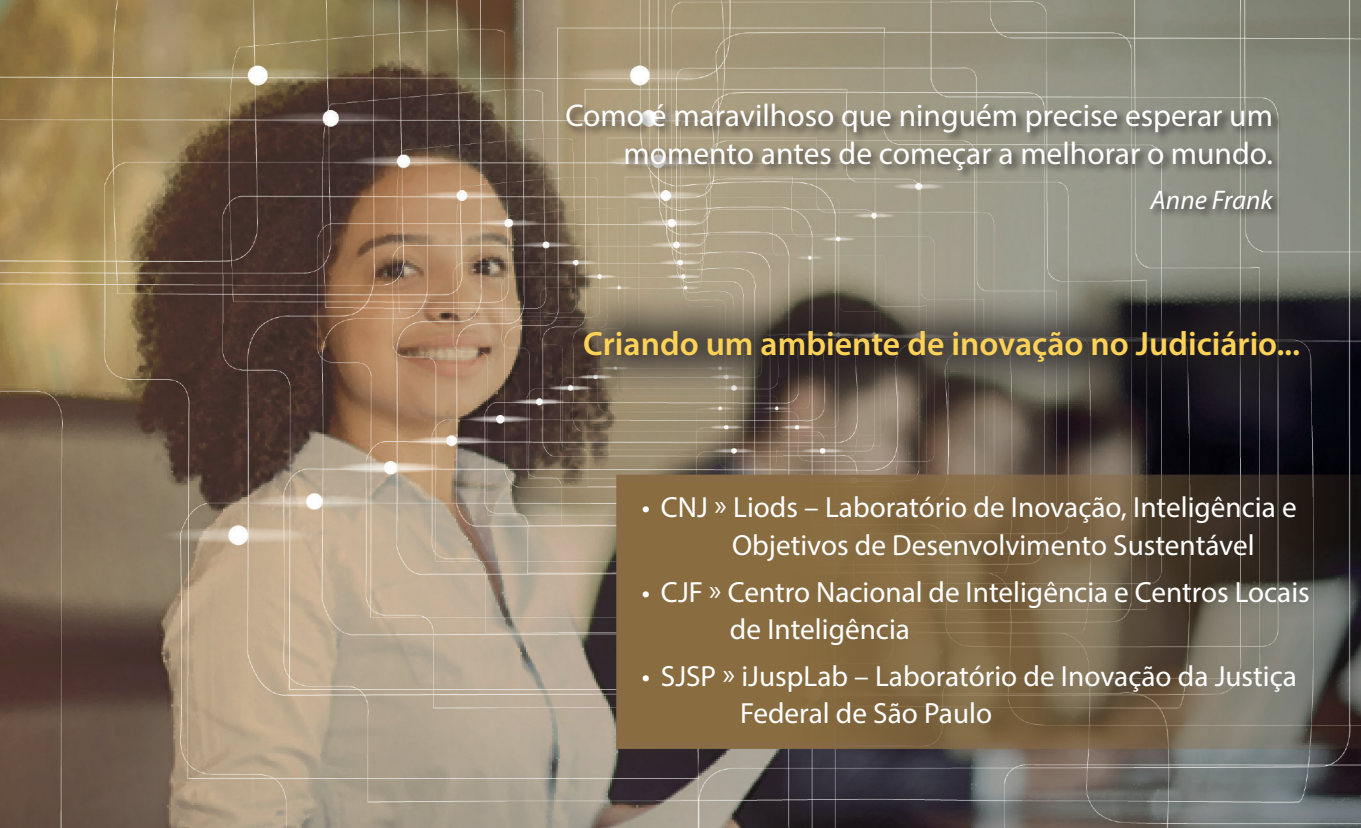
<style>
.page{position:relative;width:1361px;height:828px;background:#fff}
.page>*{position:absolute;margin:0;border:0;box-sizing:border-box;transform-origin:0 0}
.t1{font:600 33.75px "Myriad Pro";color:#fed256}
.t2{font:31.5px/37.8px "Myriad Pro";color:#fff;text-align:right}
.t3{font:29.25px "Myriad Pro";color:#fff}
.t4{font:italic 27px "Myriad Pro";color:#fff}
</style>
<div class="page">
<img style="left:0;top:0;width:1360px;height:828px">
<svg style="left:557px;top:285px;width:803px;height:123px;background:#524c45"></svg>
<div style="left:564px;top:102px;width:719px;height:118px;background:#231f20;opacity:.75"></div>
<svg style="left:616px;top:474px;width:744px;height:275px;background:#756143"></svg>
<p class="t2" style="left:565px;top:96px;width:709px">Como é maravilhoso que ninguém precise esperar um momento antes de começar a melhorar o mundo.</p>
<p class="t4" style="left:1150px;top:183px;width:124px">Anne Frank</p>
<p class="t1" style="left:583px;top:322px;width:718px">Criando um ambiente de inovação no Judiciário...</p>
<p class="t3" style="left:641px;top:489px;width:656px">• CNJ » Liods – Laboratório de Inovação, Inteligência e</p>
<p class="t3" style="left:732px;top:527px;width:524px">Objetivos de Desenvolvimento Sustentável</p>
<p class="t3" style="left:641px;top:574px;width:669px">• CJF » Centro Nacional de Inteligência e Centros Locais</p>
<p class="t3" style="left:730px;top:610px;width:181px">de Inteligência</p>
<p class="t3" style="left:641px;top:658px;width:656px">• SJSP » iJuspLab – Laboratório de Inovação da Justiça</p>
<p class="t3" style="left:740px;top:695px;width:253px">Federal de São Paulo</p>
</div>
